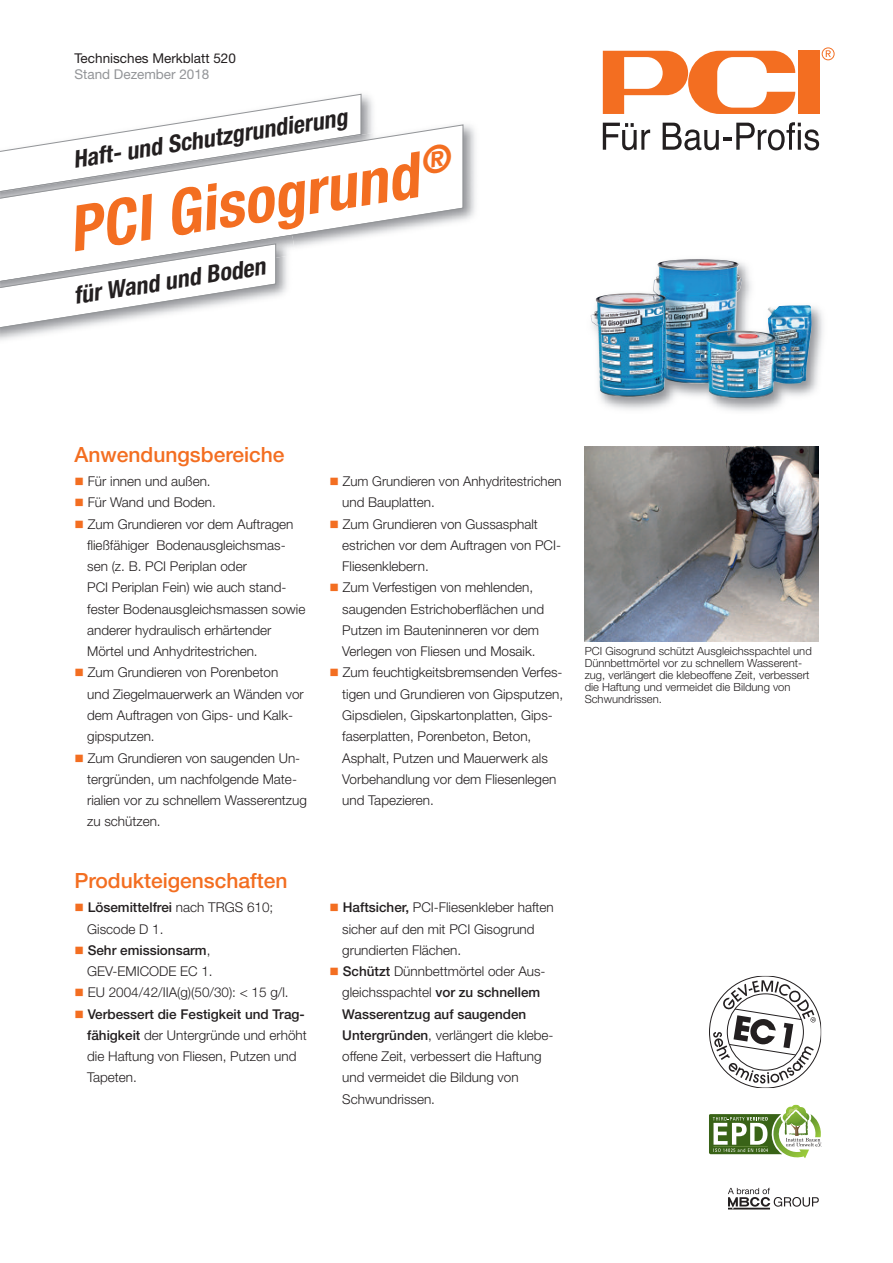
<style>
.page{position:relative;width:893px;height:1263px;background:#fff}
.page>*{position:absolute;margin:0;border:0;box-sizing:border-box;transform-origin:0 0}
.t1{font:italic 700 condensed 63px "Helvetica Neue LT Pro";color:#f36e21}
.t2{font:italic 700 condensed 24px "Helvetica Neue LT Pro";color:#231f20}
.t3{font:500 21px "Helvetica Neue LT Pro";color:#f36e21}
.t4{font:300 13.5px/21.3px "Helvetica Neue LT Pro";color:#231f20}
.t5{font:500 13.5px/21.3px "Helvetica Neue LT Pro";color:#231f20;text-align:right}
.t6{font:13.5px "Helvetica Neue LT Pro";color:#231f20}
.t7{font:13.5px "Helvetica Neue LT Pro";color:#939598}
.t8{font:300 11.25px/12px "Helvetica Neue LT Pro";color:#231f20}
.s1{color:#f36e21}
.s2{font-weight:500}
.s3{font-weight:300}
</style>
<div class="page">
<div style="left:798px;top:51px;width:21px;height:63px;background:#f36e21"></div>
<svg style="left:603px;top:51px;width:192px;height:63px"></svg>
<svg style="left:603px;top:123px;width:47px;height:27px"></svg>
<svg style="left:663px;top:122px;width:156px;height:28px"></svg>
<svg style="left:822px;top:47px;width:13px;height:13px"></svg>
<img style="left:362px;top:95px;width:11px;height:21px">
<svg style="left:221px;top:93px;width:141px;height:23px"></svg>
<img style="left:170px;top:116px;width:305px;height:105px">
<svg style="left:1px;top:124px;width:463px;height:123px"></svg>
<img style="left:590px;top:259px;width:233px;height:152px">
<img style="left:591px;top:293px;width:63px;height:23px">
<img style="left:276px;top:235px;width:19px;height:64px">
<img style="left:1px;top:235px;width:291px;height:48px">
<svg style="left:1px;top:243px;width:275px;height:87px"></svg>
<svg style="left:709px;top:975px;width:112px;height:113px"></svg>
<svg style="left:709px;top:1104px;width:113px;height:54px"></svg>
<hr style="left:713px;top:1146px;width:55px;height:1px;background:#c0db88">
<img style="left:585px;top:446px;width:234px;height:195px">
<svg style="left:728px;top:1187px;width:91px;height:23px"></svg>
<p class="t6" style="left:74px;top:53px;width:163px">Technisches Merkblatt 520</p>
<p class="t7" style="left:74px;top:69px;width:137px">Stand Dezember 2018</p>
<h2 class="t2" style="left:72px;top:151px;width:279px;rotate:-9deg">Haft- und Schutzgrundierung</h2>
<h1 class="t1" style="left:65px;top:207px;width:389px;rotate:-9deg">PCI Gisogrund<sup>®</sup></h1>
<h2 class="t2" style="left:72px;top:287px;width:195px;rotate:-9deg">für Wand und Boden</h2>
<h3 class="t3" style="left:74px;top:446px;width:212px">Anwendungsbereiche</h3>
<p class="t4" style="left:74px;top:472px;width:138px"><span class="s1">■</span> Für innen und außen.</p>
<p class="t4" style="left:74px;top:493px;width:143px"><span class="s1">■</span> Für Wand und Boden.</p>
<p class="t4" style="left:87px;top:514px;width:220px;text-indent:-13px"><span class="s1">■</span> Zum Grundieren vor dem Auftragen fließfähiger Bodenausgleichsmas&shy;sen (z. B. PCI Periplan oder<br>PCI Periplan Fein) wie auch stand&shy;fester Bodenausgleichsmassen sowie anderer hydraulisch erhärtender Mörtel und Anhydritestrichen.</p>
<p class="t4" style="left:87px;top:663px;width:218px;text-indent:-13px"><span class="s1">■</span> Zum Grundieren von Porenbeton und Ziegelmauerwerk an Wänden vor dem Auftragen von Gips- und Kalk&shy;gipsputzen.</p>
<p class="t4" style="left:87px;top:748px;width:221px;text-indent:-13px"><span class="s1">■</span> Zum Grundieren von saugenden Un&shy;tergründen, um nachfolgende Mate&shy;rialien vor zu schnellem Wasserentzug zu schützen.</p>
<h3 class="t3" style="left:74px;top:873px;width:215px">Produkteigenschaften</h3>
<p class="t4" style="left:87px;top:898px;width:188px;text-indent:-13px"><span class="s1">■</span> <span class="s2">Lösemittelfrei</span> nach TRGS 610;<br>Giscode D 1.</p>
<p class="t5" style="left:74px;top:941px;width:140px"><span class="s1">■</span> Sehr emissionsarm<span class="s3">,<br>GEV-EMICODE EC 1.</span></p>
<p class="t4" style="left:74px;top:983px;width:216px"><span class="s1">■</span> EU 2004/42/IIA(g)(50/30): &lt; 15 g/l.</p>
<p class="t4" style="left:87px;top:1004px;width:221px;text-indent:-13px"><span class="s1">■</span> <span class="s2">Verbessert die Festigkeit und Trag&shy;fähigkeit</span> der Untergründe und erhöht die Haftung von Fliesen, Putzen und<br>Tapeten.</p>
<p class="t4" style="left:342px;top:472px;width:221px;text-indent:-13px"><span class="s1">■</span> Zum Grundieren von Anhydritestrichen und Bauplatten.</p>
<p class="t4" style="left:342px;top:514px;width:220px;text-indent:-13px"><span class="s1">■</span> Zum Grundieren von Gussasphalt estrichen vor dem Auftragen von PCI-<br>Fliesenklebern.</p>
<p class="t4" style="left:342px;top:578px;width:203px;text-indent:-13px"><span class="s1">■</span> Zum Verfestigen von mehlenden, saugenden Estrichoberflächen und Putzen im Bauteninneren vor dem Verlegen von Fliesen und Mosaik.</p>
<p class="t4" style="left:342px;top:663px;width:222px;text-indent:-13px"><span class="s1">■</span> Zum feuchtigkeitsbremsenden Verfes&shy;tigen und Grundieren von Gipsputzen, Gipsdielen, Gipskartonplatten, Gips&shy;faserplatten, Porenbeton, Beton, Asphalt, Putzen und Mauerwerk als Vorbehandlung vor dem Fliesenlegen und Tapezieren.</p>
<p class="t8" style="left:585px;top:646px;width:229px">PCI Gisogrund schützt Ausgleichsspachtel und Dünnbettmörtel vor zu schnellem Wasserent&shy;zug, verlängert die klebeoffene Zeit, verbessert die Haftung und vermeidet die Bildung von Schwundrissen.</p>
<p class="t4" style="left:342px;top:898px;width:213px;text-indent:-13px"><span class="s1">■</span> <span class="s2">Haftsicher,</span> PCI-Fliesenkleber haften sicher auf den mit PCI Gisogrund grundierten Flächen.</p>
<p class="t4" style="left:342px;top:962px;width:213px;text-indent:-13px"><span class="s1">■</span> <span class="s2">Schützt</span> Dünnbettmörtel oder Aus&shy;gleichsspachtel <span class="s2">vor zu schnellem<br>Wasserentzug auf saugenden<br>Untergründen</span>, verlängert die klebe&shy;offene Zeit, verbessert die Haftung und vermeidet die Bildung von<br>Schwundrissen.</p>
</div>
